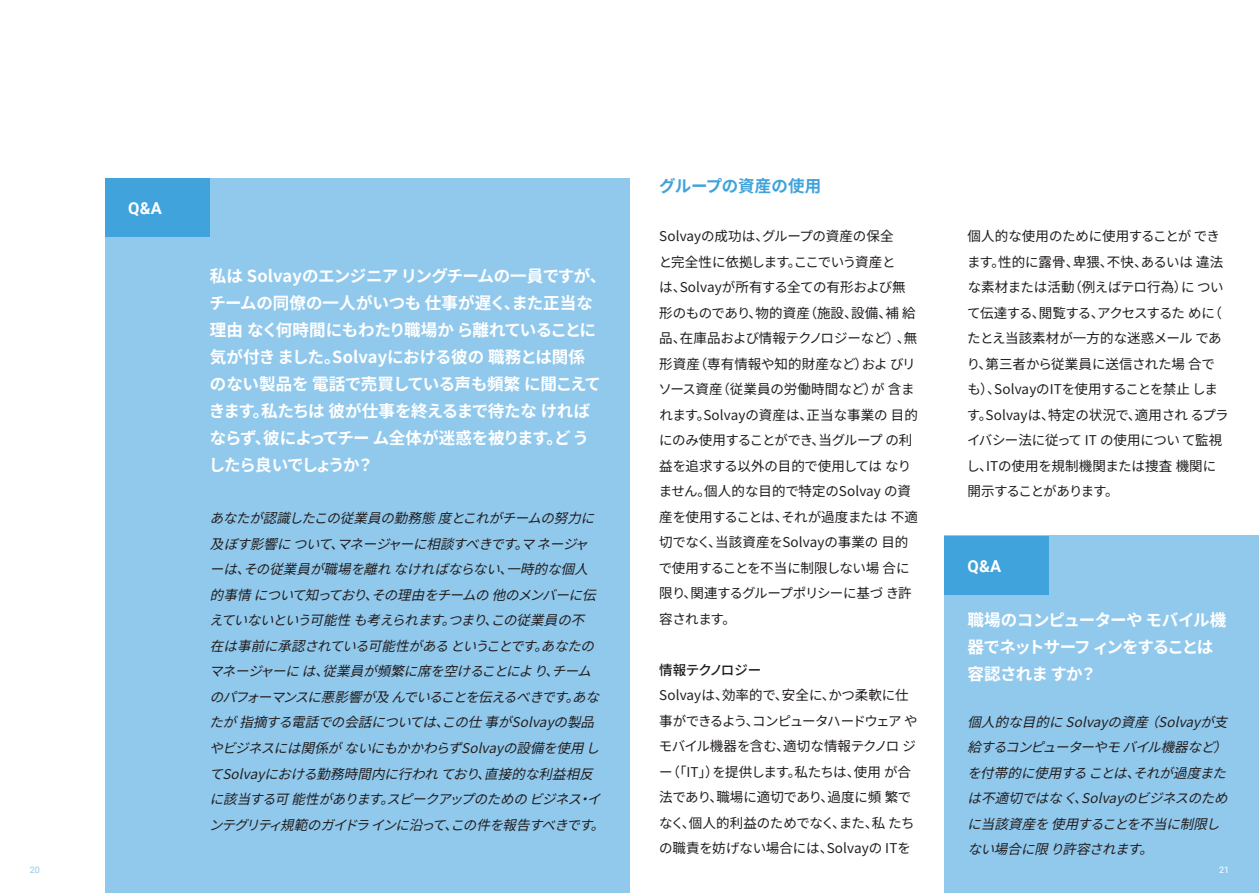
<style>
.page{position:relative;width:1259px;height:893px;background:#fff}
.page>*{position:absolute;margin:0;border:0;box-sizing:border-box;transform-origin:0 0}
.White_Q{font:700 16.5px/27px "Noto Sans JP";letter-spacing:-.035em;color:#fff}
.Paragraph_title{font:700 16.5px "Noto Sans JP";letter-spacing:-.005em;color:#40a3db}
.Paragraph_title-2{font:700 16.5px "Roboto";color:#fff}
.Text{font:13.5px/25.5px "Noto Sans JP";letter-spacing:-.015em;color:#231f20}
.Answer{font:italic 13.5px/25.5px "Noto Sans JP";color:#231f20}
.Text-2{font:500 13.5px "Noto Sans JP";letter-spacing:-.03em;color:#231f20}
.t1{font:9px "Roboto";color:#91c9ed}
.t2{font:9px "Roboto";color:#fff}
</style>
<div class="page">
<div style="left:944px;top:536px;width:315px;height:357px;background:#91c9ed"></div>
<div style="left:105px;top:179px;width:524px;height:714px;background:#91c9ed"></div>
<div style="left:105px;top:179px;width:105px;height:58px;background:#40a3db"></div>
<div style="left:944px;top:536px;width:105px;height:58px;background:#40a3db"></div>
<p class="t1" style="left:30px;top:863px;width:12px">20</p>
<p class="Paragraph_title-2" style="left:128px;top:197px;width:35px">Q&amp;A</p>
<p class="White_Q" style="left:209px;top:263px;width:399px">私は Solvayのエンジニア リングチームの一員ですが、チームの同僚の一人がいつも 仕事が遅く、また正当な理由 なく何時間にもわたり職場か ら離れていることに気が付き ました。Solvayにおける彼の 職務とは関係<br>のない製品を 電話で売買している声も頻繁 に聞こえてきます。私たちは 彼が仕事を終えるまで待たな ければならず、彼によってチー ム全体が迷惑を被ります。ど うしたら良いでしょうか？</p>
<p class="Answer" style="left:209px;top:506px;width:405px">あなたが認識したこの従業員の勤務態度とこれがチームの努力に及ぼす影響について、マネージャーに相談すべきです。マネージャーは、その従業員が職場を離れなければならない、一時的な個人的事情について知っており、その理由をチームの他のメンバーに伝えていないという可能性も考えられます。つまり、この従業員の不在は事前に承認されている可能性があるということです。あなたのマネージャーには、従業員が頻繁に席を空けることにより、チームのパフォーマンスに悪影響が及んでいることを伝えるべきです。あなたが指摘する電話での会話については、この仕事がSolvayの製品やビジネスには関係がないにもかかわらずSolvayの設備を使用してSolvayにおける勤務時間内に行われており、直接的な利益相反に該当する可能性があります。スピークアップのためのビジネス・インテグリティ規範のガイドラインに沿って、この件を報告すべきです。</p>
<p class="Paragraph_title" style="left:659px;top:176px;width:164px">グループの資産の使用</p>
<p class="Text" style="left:658px;top:224px;width:261px">Solvayの成功は、グループの資産の保全<br>と完全性に依拠します。ここでいう資産と<br>は、Solvayが所有する全ての有形および無形のものであり、物的資産（施設、設備、補 給品、在庫品および情報テクノロジーなど）、無形資産（専有情報や知的財産など）およ びリソース資産（従業員の労働時間など）が 含まれます。Solvayの資産は、正当な事業の 目的にのみ使用することができ、当グループ の利益を追求する以外の目的で使用しては なりません。個人的な目的で特定のSolvay の資産を使用することは、それが過度または 不適切でなく、当該資産をSolvayの事業の 目的で使用することを不当に制限しない場 合に限り、関連するグループポリシーに基づ き許容されます。</p>
<p class="Text-2" style="left:659px;top:662px;width:103px">情報テクノロジー</p>
<p class="Text" style="left:659px;top:683px;width:260px">Solvayは、効率的で、安全に、かつ柔軟に仕事ができるよう、コンピュータハードウェア やモバイル機器を含む、適切な情報テクノロ ジー（「IT」）を提供します。私たちは、使用 が合法であり、職場に適切であり、過度に頻 繁でなく、個人的利益のためでなく、また、私 たちの職責を妨げない場合には、Solvayの ITを</p>
<p class="Text" style="left:966px;top:224px;width:263px">個人的な使用のために使用することが できます。性的に露骨、卑猥、不快、あるいは 違法な素材または活動（例えばテロ行為）に ついて伝達する、閲覧する、アクセスするた めに（たとえ当該素材が一方的な迷惑メール であり、第三者から従業員に送信された場 合でも）、SolvayのITを使用することを禁止 します。Solvayは、特定の状況で、適用され るプライバシー法に従って IT の使用につい て監視し、ITの使用を規制機関または捜査 機関に開示することがあります。</p>
<p class="Paragraph_title-2" style="left:967px;top:554px;width:35px">Q&amp;A</p>
<p class="White_Q" style="left:967px;top:607px;width:260px">職場のコンピューターや モバイル機器でネットサーフ ィンをすることは容認されま すか？</p>
<p class="Answer" style="left:967px;top:710px;width:270px">個人的な目的にSolvayの資産（Solvayが支給するコンピューターやモバイル機器など）を付帯的に使用することは、それが過度または不適切ではなく、Solvayのビジネスのために当該資産を使用することを不当に制限しない場合に限り許容されます。</p>
<p class="t2" style="left:1219px;top:863px;width:12px">21</p>
</div>
